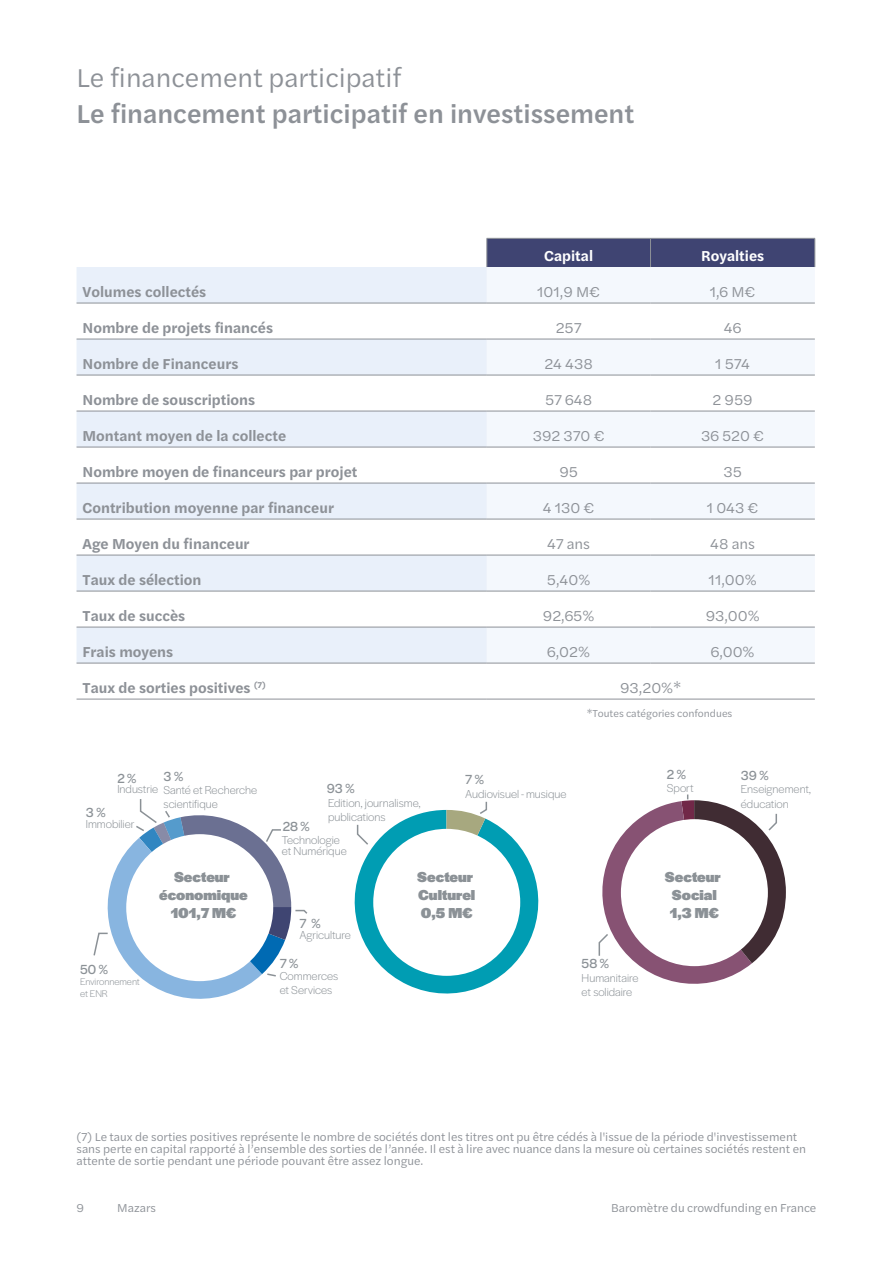
<style>
.page{position:relative;width:893px;height:1263px;background:#fff}
.page>*{position:absolute;margin:0;border:0;box-sizing:border-box;transform-origin:0 0}
.t1{font:500 27px "Halyard Text";color:#8d9197}
.t2{font:27px "Halyard Text";color:#8d9197}
.t3{font:600 15px "Halyard Text";color:#8d9197}
.t4{font:15px "Halyard Text";color:#8d9197}
.t5{font:900 15px/18px "Halyard Display";color:#8b9196;text-align:center}
.t6{font:600 15px "Halyard Text";color:#fff}
.t7{font:13.65px "Halyard Display";letter-spacing:-.005em;color:#8b9196}
.t8{font:12px/12px "Halyard Text";color:#8d9197}
.t9{font:300 12px/14.4px "Halyard Display";color:#8b9196}
.t10{font:10.5px "Halyard Text";color:#8d9197}
.t11{font:300 10.05px/12px "Halyard Display";color:#8b9196}
</style>
<div class="page">
<div style="left:77px;top:267px;width:410px;height:36px;background:#e9f0fa"></div>
<div style="left:487px;top:267px;width:328px;height:36px;background:#f4f8fd"></div>
<svg style="left:77px;top:338px;width:738px;height:361px"></svg>
<div style="left:487px;top:238px;width:329px;height:29px;background:#3f4472"></div>
<hr style="left:77px;top:303px;width:410px;height:1px;background:#8d9197">
<hr style="left:487px;top:303px;width:163px;height:1px;background:#8d9197">
<hr style="left:650px;top:303px;width:165px;height:1px;background:#8d9197">
<hr style="left:77px;top:339px;width:410px;height:1px;background:#8d9197">
<hr style="left:487px;top:339px;width:163px;height:1px;background:#8d9197">
<hr style="left:650px;top:339px;width:165px;height:1px;background:#8d9197">
<hr style="left:77px;top:375px;width:410px;height:1px;background:#8d9197">
<hr style="left:487px;top:375px;width:163px;height:1px;background:#8d9197">
<hr style="left:650px;top:375px;width:165px;height:1px;background:#8d9197">
<hr style="left:77px;top:411px;width:410px;height:1px;background:#8d9197">
<hr style="left:487px;top:411px;width:163px;height:1px;background:#8d9197">
<hr style="left:650px;top:411px;width:165px;height:1px;background:#8d9197">
<hr style="left:77px;top:447px;width:410px;height:1px;background:#8d9197">
<hr style="left:487px;top:447px;width:163px;height:1px;background:#8d9197">
<hr style="left:650px;top:447px;width:165px;height:1px;background:#8d9197">
<hr style="left:77px;top:483px;width:410px;height:1px;background:#8d9197">
<hr style="left:487px;top:483px;width:163px;height:1px;background:#8d9197">
<hr style="left:650px;top:483px;width:165px;height:1px;background:#8d9197">
<hr style="left:77px;top:519px;width:410px;height:1px;background:#8d9197">
<hr style="left:487px;top:519px;width:163px;height:1px;background:#8d9197">
<hr style="left:650px;top:519px;width:165px;height:1px;background:#8d9197">
<hr style="left:77px;top:555px;width:410px;height:1px;background:#8d9197">
<hr style="left:487px;top:555px;width:163px;height:1px;background:#8d9197">
<hr style="left:650px;top:555px;width:165px;height:1px;background:#8d9197">
<hr style="left:77px;top:591px;width:410px;height:1px;background:#8d9197">
<hr style="left:487px;top:591px;width:163px;height:1px;background:#8d9197">
<hr style="left:650px;top:591px;width:165px;height:1px;background:#8d9197">
<hr style="left:77px;top:627px;width:410px;height:1px;background:#8d9197">
<hr style="left:487px;top:627px;width:163px;height:1px;background:#8d9197">
<hr style="left:650px;top:627px;width:165px;height:1px;background:#8d9197">
<hr style="left:77px;top:663px;width:410px;height:1px;background:#8d9197">
<hr style="left:487px;top:663px;width:163px;height:1px;background:#8d9197">
<hr style="left:650px;top:663px;width:165px;height:1px;background:#8d9197">
<hr style="left:77px;top:699px;width:410px;height:1px;background:#8d9197">
<hr style="left:487px;top:699px;width:163px;height:1px;background:#8d9197">
<hr style="left:650px;top:699px;width:165px;height:1px;background:#8d9197">
<svg style="left:354px;top:801px;width:185px;height:193px"></svg>
<svg style="left:598px;top:794px;width:188px;height:190px"></svg>
<svg style="left:93px;top:799px;width:215px;height:200px"></svg>
<h1 class="t2" style="left:77px;top:58px;width:326px">Le financement participatif</h1>
<h1 class="t1" style="left:77px;top:94px;width:559px">Le financement participatif en investissement</h1>
<p class="t6" style="left:544px;top:245px;width:50px">Capital</p>
<p class="t6" style="left:701px;top:245px;width:64px">Royalties</p>
<p class="t3" style="left:83px;top:281px;width:125px">Volumes collectés</p>
<p class="t4" style="left:537px;top:281px;width:65px">101,9 M€</p>
<p class="t4" style="left:710px;top:281px;width:47px">1,6 M€</p>
<p class="t3" style="left:83px;top:317px;width:192px">Nombre de projets financés</p>
<p class="t4" style="left:556px;top:317px;width:27px">257</p>
<p class="t4" style="left:724px;top:317px;width:19px">46</p>
<p class="t3" style="left:83px;top:353px;width:157px">Nombre de Financeurs</p>
<p class="t4" style="left:544px;top:353px;width:50px">24 438</p>
<p class="t4" style="left:715px;top:353px;width:36px">1 574</p>
<p class="t3" style="left:83px;top:389px;width:174px">Nombre de souscriptions</p>
<p class="t4" style="left:545px;top:389px;width:49px">57 648</p>
<p class="t4" style="left:713px;top:389px;width:42px">2 959</p>
<p class="t3" style="left:83px;top:425px;width:205px">Montant moyen de la collecte</p>
<p class="t4" style="left:533px;top:425px;width:73px">392 370 €</p>
<p class="t4" style="left:701px;top:425px;width:65px">36 520 €</p>
<p class="t3" style="left:83px;top:461px;width:276px">Nombre moyen de financeurs par projet</p>
<p class="t4" style="left:559px;top:461px;width:20px">95</p>
<p class="t4" style="left:723px;top:461px;width:20px">35</p>
<p class="t3" style="left:83px;top:497px;width:253px">Contribution moyenne par financeur</p>
<p class="t4" style="left:543px;top:497px;width:53px">4 130 €</p>
<p class="t4" style="left:707px;top:497px;width:53px">1 043 €</p>
<p class="t3" style="left:83px;top:533px;width:169px">Age Moyen du financeur</p>
<p class="t4" style="left:547px;top:533px;width:45px">47 ans</p>
<p class="t4" style="left:710px;top:533px;width:46px">48 ans</p>
<p class="t3" style="left:83px;top:569px;width:121px">Taux de sélection</p>
<p class="t4" style="left:547px;top:569px;width:45px">5,40%</p>
<p class="t4" style="left:709px;top:569px;width:50px">11,00%</p>
<p class="t3" style="left:83px;top:605px;width:104px">Taux de succès</p>
<p class="t4" style="left:543px;top:605px;width:53px">92,65%</p>
<p class="t4" style="left:706px;top:605px;width:56px">93,00%</p>
<p class="t3" style="left:83px;top:641px;width:92px">Frais moyens</p>
<p class="t4" style="left:547px;top:641px;width:44px">6,02%</p>
<p class="t4" style="left:711px;top:641px;width:45px">6,00%</p>
<p class="t3" style="left:83px;top:677px;width:185px">Taux de sorties positives <sup>(7)</sup></p>
<p class="t4" style="left:620px;top:677px;width:63px">93,20%*</p>
<p class="t10" style="left:587px;top:706px;width:147px">*Toutes catégories confondues</p>
<p class="t7" style="left:164px;top:767px;width:21px">3 %</p>
<p class="t9" style="left:164px;top:796px;width:56px">scientifique</p>
<p class="t7" style="left:117px;top:768px;width:21px">2 %</p>
<p class="t9" style="left:117px;top:782px;width:141px">Industrie Santé et Recherche</p>
<p class="t7" style="left:86px;top:803px;width:21px">3 %</p>
<p class="t9" style="left:86px;top:816px;width:50px">Immobilier</p>
<p class="t7" style="left:327px;top:779px;width:29px">93 %</p>
<p class="t9" style="left:328px;top:795px;width:94px">Edition, journalisme, publications</p>
<p class="t7" style="left:283px;top:817px;width:28px">28 %</p>
<p class="t9" style="left:282px;top:834px;width:66px;line-height:10.5px">Technologie et Numérique</p>
<p class="t7" style="left:465px;top:770px;width:20px">7 %</p>
<p class="t9" style="left:465px;top:786px;width:103px">Audiovisuel - musique</p>
<p class="t7" style="left:667px;top:765px;width:21px">2 %</p>
<p class="t7" style="left:741px;top:765px;width:29px">39 %</p>
<p class="t9" style="left:667px;top:780px;width:28px">Sport</p>
<p class="t9" style="left:741px;top:781px;width:72px">Enseignement, éducation</p>
<p class="t7" style="left:80px;top:960px;width:29px">50 %</p>
<p class="t11" style="left:80px;top:974px;width:61px">Environnement et ENR</p>
<p class="t5" style="left:159px;top:867px;width:90px">Secteur économique<br>101,7 M€</p>
<p class="t5" style="left:417px;top:867px;width:60px;text-align:left">Secteur<br>Culturel<br>0,5 M€</p>
<p class="t5" style="left:665px;top:867px;width:57px">Secteur<br>Social<br>1,3 M€</p>
<p class="t7" style="left:299px;top:913px;width:23px">7 %</p>
<p class="t9" style="left:299px;top:927px;width:53px">Agriculture</p>
<p class="t9" style="left:280px;top:968px;width:60px">Commerces et Services</p>
<p class="t7" style="left:280px;top:954px;width:20px">7 %</p>
<p class="t7" style="left:582px;top:954px;width:29px">58 %</p>
<p class="t9" style="left:582px;top:970px;width:58px">Humanitaire et solidaire</p>
<p class="t8" style="left:77px;top:1131px;width:731px">(7) Le taux de sorties positives représente le nombre de sociétés dont les titres ont pu être cédés à l'issue de la période d'investissement sans perte en capital rapporté à l’ensemble des sorties de l’année. Il est à lire avec nuance dans la mesure où certaines sociétés restent en attente de sortie pendant une période pouvant être assez longue.</p>
<p class="t8" style="left:77px;top:1201px;width:9px">9</p>
<p class="t8" style="left:117px;top:1201px;width:40px">Mazars</p>
<p class="t8" style="left:611px;top:1201px;width:207px">Baromètre du crowdfunding en France</p>
</div>
